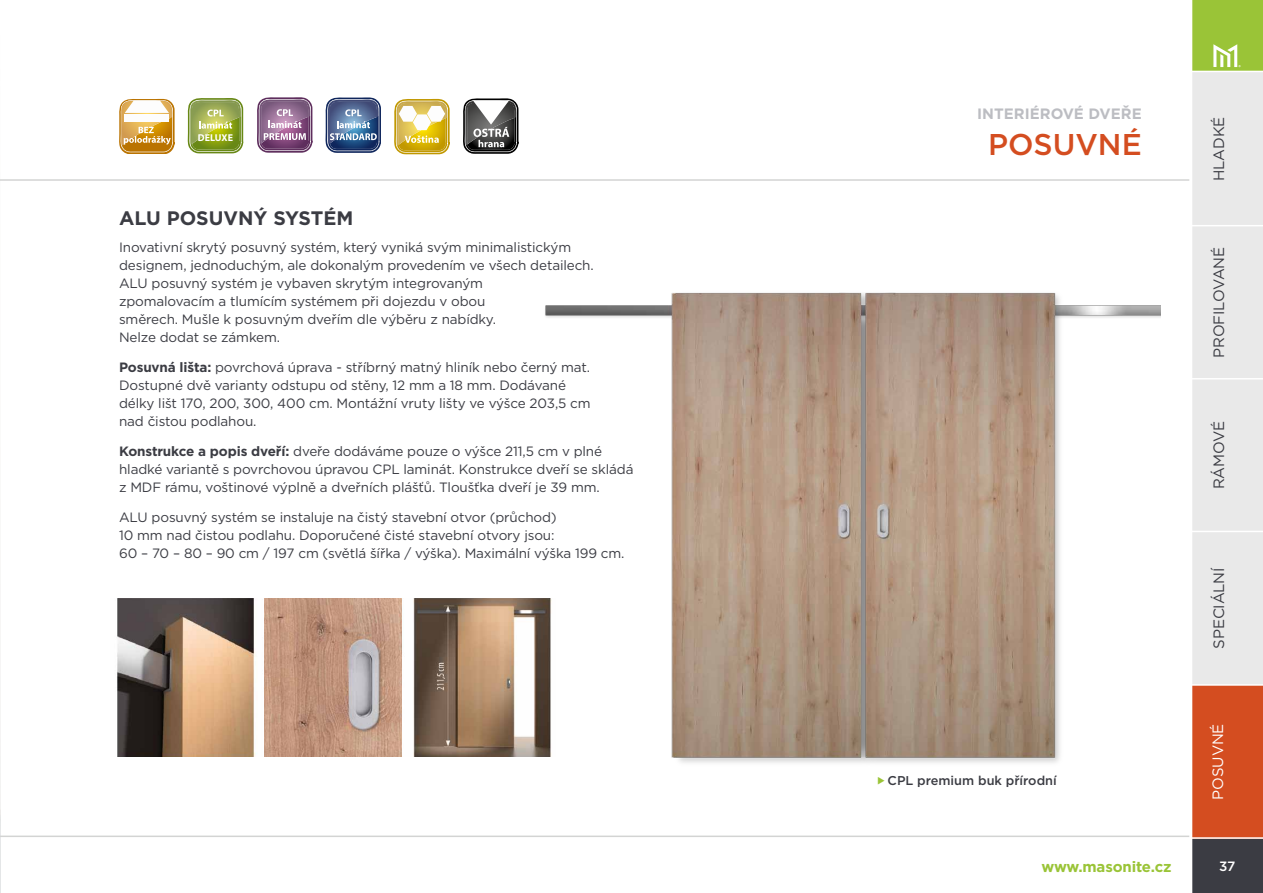
<style>
.page{position:relative;width:1263px;height:893px;background:#fff}
.page>*{position:absolute;margin:0;border:0;box-sizing:border-box;transform-origin:0 0}
.t1{font:500 30px "Gotham";color:#d44d20}
.t2{font:700 19.5px "Gotham";color:#3b3c43}
.t3{font:15px "Gotham";letter-spacing:-.01em;color:#3b3c43}
.t4{font:700 15px "Gotham";color:#bcbdc2}
.t5{font:700 15px "Gotham";letter-spacing:-.01em;color:#9ac437}
.t6{font:15px "Gotham";letter-spacing:-.01em;color:#fff}
.t7{font:13.5px/18px "Gotham";letter-spacing:-.01em;color:#3b3c43}
.t8{font:500 13.5px "Gotham";color:#fff}
.t9{font:500 12.75px "Gotham";color:#3b3c43}
.t10{font:700 9.9px "Myriad Pro";color:#fff}
.s1{font-weight:700}
</style>
<div class="page">
<img style="left:0;top:687px;width:1px;height:206px">
<hr style="left:0;top:836px;width:1193px;height:1px;background:#d3d4d3">
<hr style="left:0;top:179px;width:1192px;height:2px;background:#d3d4d3">
<img style="left:545px;top:292px;width:616px;height:471px">
<img style="left:117px;top:598px;width:439px;height:159px">
<svg style="left:394px;top:98px;width:56px;height:56px"></svg>
<svg style="left:119px;top:99px;width:56px;height:55px"></svg>
<svg style="left:463px;top:98px;width:55px;height:56px"></svg>
<svg style="left:257px;top:97px;width:55px;height:56px;background:#9a7698"></svg>
<svg style="left:325px;top:97px;width:56px;height:56px;background:#62799e"></svg>
<div style="left:1191px;top:71px;width:72px;height:767px;background:#e9e9e9"></div>
<div style="left:1191px;top:838px;width:72px;height:55px;background:#3b3c43"></div>
<div style="left:1191px;top:685px;width:72px;height:153px;background:#d44d20"></div>
<div style="left:1191px;top:0;width:72px;height:71px;background:#9ac437"></div>
<hr style="left:1191px;top:71px;width:72px;height:1px;background:#fff">
<hr style="left:1191px;top:225px;width:72px;height:1px;background:#fff">
<hr style="left:1191px;top:531px;width:72px;height:1px;background:#fff">
<hr style="left:1191px;top:684px;width:72px;height:2px;background:#fff">
<hr style="left:1191px;top:837px;width:72px;height:2px;background:#fff">
<hr style="left:1191px;top:378px;width:72px;height:2px;background:#fff">
<hr style="left:1189px;top:0;width:3px;height:893px;background:#fff">
<img style="left:265px;top:598px;width:137px;height:159px">
<svg style="left:1213px;top:44px;width:27px;height:23px"></svg>
<svg style="left:188px;top:98px;width:55px;height:55px;background:#9dae4f"></svg>
<p class="t10" style="left:198px;top:131px;width:37px">DELUXE</p>
<h2 class="t2" style="left:119px;top:205px;width:236px">ALU POSUVNÝ SYSTÉM</h2>
<p class="t7" style="left:119px;top:238px;width:476px">Inovativní skrytý posuvný systém, který vyniká svým minimalistickým designem, jednoduchým, ale dokonalým provedením ve všech detailech.<br>ALU posuvný systém je vybaven skrytým integrovaným<br>zpomalovacím a tlumícím systémem při dojezdu v obou<br>směrech. Mušle k posuvným dveřím dle výběru z nabídky.<br>Nelze dodat se zámkem.</p>
<p class="t7" style="left:119px;top:358px;width:473px"><span class="s1">Posuvná lišta:</span> povrchová úprava - stříbrný matný hliník nebo černý mat.<br>Dostupné dvě varianty odstupu od stěny, 12 mm a 18 mm. Dodávané délky lišt 170, 200, 300, 400 cm. Montážní vruty lišty ve výšce 203,5 cm nad čistou podlahou.</p>
<p class="t7" style="left:119px;top:442px;width:516px"><span class="s1">Konstrukce a popis dveří:</span> dveře dodáváme pouze o výšce 211,5 cm v plné hladké variantě s povrchovou úpravou CPL laminát. Konstrukce dveří se skládá z MDF rámu, voštinové výplně a dveřních plášťů. Tloušťka dveří je 39 mm.</p>
<p class="t7" style="left:119px;top:508px;width:507px">ALU posuvný systém se instaluje na čistý stavební otvor (průchod)<br>10 mm nad čistou podlahu. Doporučené čisté stavební otvory jsou:<br>60 – 70 – 80 – 90 cm / 197 cm (světlá šířka / výška). Maximální výška 199 cm.</p>
<p class="t4" style="left:977px;top:103px;width:166px">INTERIÉROVÉ DVEŘE</p>
<h1 class="t1" style="left:988px;top:124px;width:155px">POSUVNÉ</h1>
<p class="t9" style="left:887px;top:772px;width:171px">CPL premium buk přírodní</p>
<p class="t5" style="left:1041px;top:856px;width:132px">www.masonite.cz</p>
<p class="t3" style="left:1209px;top:181px;width:66px;rotate:-90deg">HLADKÉ</p>
<p class="t3" style="left:1209px;top:358px;width:112px;rotate:-90deg">PROFILOVANÉ</p>
<p class="t3" style="left:1209px;top:489px;width:70px;rotate:-90deg">RÁMOVÉ</p>
<p class="t3" style="left:1209px;top:649px;width:83px;rotate:-90deg">SPECIÁLNÍ</p>
<p class="t6" style="left:1208px;top:799px;width:77px;rotate:-90deg">POSUVNÉ</p>
<p class="t8" style="left:1219px;top:857px;width:18px">37</p>
</div>
